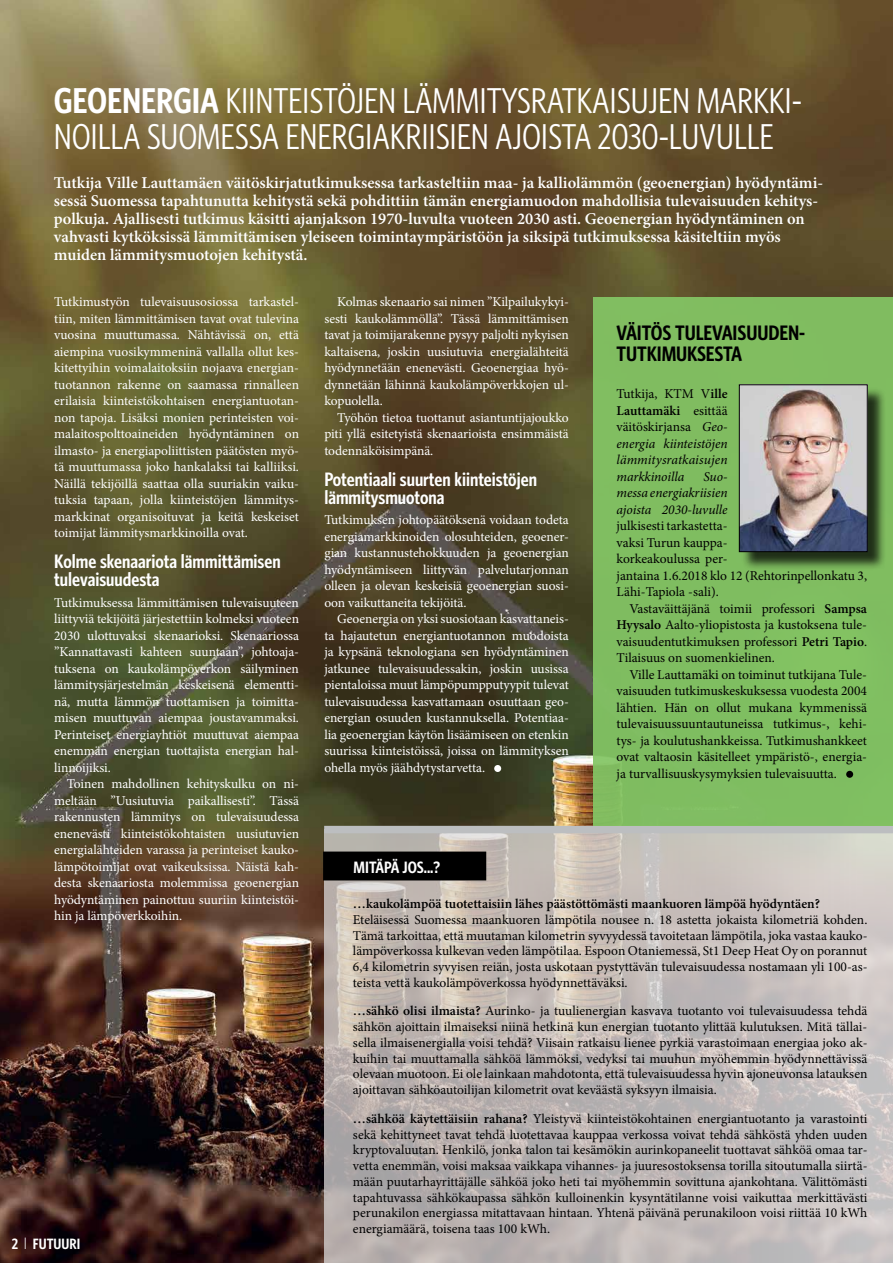
<style>
.page{position:relative;width:893px;height:1263px;background:#fff}
.page>*{position:absolute;margin:0;border:0;box-sizing:border-box;transform-origin:0 0}
.t1{font:36px/36px "Whitney Condensed";letter-spacing:-.005em;color:#fff}
.t2{font:600 21px/21px "Whitney Condensed";letter-spacing:-.005em;color:#000}
.t3{font:600 19.5px/18px "Whitney Condensed";color:#fff}
.t4{font:600 16.5px/18px "Minion Pro";color:#fff}
.t5{font:600 16.5px "Whitney Condensed";color:#fff}
.t6{font:600 15px "Whitney Condensed";color:#fff}
.t7{font:13.5px/16.5px "Minion Pro";letter-spacing:-.005em;color:#fff;text-align:justify}
.t8{font:13.5px/15.8px "Minion Pro";color:#000;text-align:justify}
.t9{font:italic 13.5px/16.5px "Minion Pro";letter-spacing:-.005em;color:#000;text-align:justify}
.t10{font:600 13.5px "Minion Pro";color:#000}
.s1{font-weight:600}
.s2{font-style:normal}
.s3{font-weight:600;font-style:normal}
.s4{font-weight:300;font-size:16.5px}
</style>
<div class="page">
<img style="left:0;top:0;width:893px;height:1263px">
<svg style="left:324px;top:833px;width:569px;height:430px"></svg>
<div style="left:494px;top:765px;width:7px;height:7px;background:#fff;border-radius:50%"></div>
<div style="left:324px;top:826px;width:569px;height:7px;background:#bcbec0"></div>
<div style="left:594px;top:298px;width:299px;height:528px;background:#80bd60"></div>
<div style="left:846px;top:771px;width:7px;height:7px;background:#000;border-radius:50%"></div>
<div style="left:741px;top:387px;width:145px;height:184px;background:#000;opacity:.75"></div>
<img style="left:741px;top:387px;width:124px;height:163px">
<div style="left:739px;top:385px;width:128px;height:167px;border:1px solid #000"></div>
<div style="left:324px;top:852px;width:161px;height:28px;background:#000"></div>
<div style="left:323px;top:851px;width:163px;height:29px;border:2px solid #000"></div>
<h1 class="t1" style="left:54px;top:81px;width:750px"><span class="s1">GEOENERGIA</span> KIINTEISTÖJEN LÄMMITYSRATKAISUJEN MARKKI-<br>NOILLA SUOMESSA ENERGIAKRIISIEN AJOISTA 2030-LUVULLE</h1>
<p class="t4" style="left:54px;top:174px;width:771px">Tutkija Ville Lauttamäen väitöskirjatutkimuksessa tarkasteltiin maa- ja kalliolämmön (geoenergian) hyödyntämi&shy;sessä Suomessa tapahtunutta kehitystä sekä pohdittiin tämän energiamuodon mahdollisia tulevaisuuden kehitys&shy;polkuja. Ajallisesti tutkimus käsitti ajanjakson 1970-luvulta vuoteen 2030 asti. Geoenergian hyödyntäminen on vahvasti kytköksissä lämmittämisen yleiseen toimintaympäristöön ja siksipä tutkimuksessa käsiteltiin myös muiden lämmitysmuotojen kehitystä.</p>
<p class="t7" style="left:54px;top:294px;width:246px">Tutkimustyön tulevaisuusosiossa tarkastel&shy;tiin, miten lämmittämisen tavat ovat tulevina vuosina muuttumassa. Nähtävissä on, että aiempina vuosikymmeninä vallalla ollut kes&shy;kitettyihin voimalaitoksiin nojaava energian&shy;tuotannon rakenne on saamassa rinnalleen erilaisia kiinteistökohtaisen energiantuotan&shy;non tapoja. Lisäksi monien perinteisten voi&shy;malaitospolttoaineiden hyödyntäminen on ilmasto- ja energiapoliittisten päätösten myö&shy;tä muuttumassa joko hankalaksi tai kalliiksi.<br>Näillä tekijöillä saattaa olla suuriakin vaiku&shy;tuksia tapaan, jolla kiinteistöjen lämmitys&shy;markkinat organisoituvat ja keitä keskeiset toimijat lämmitysmarkkinoilla ovat.</p>
<h3 class="t3" style="left:54px;top:552px;width:228px">Kolme skenaariota lämmittämisen tulevaisuudesta</h3>
<p class="t7" style="left:54px;top:594px;width:246px">Tutkimuksessa lämmittämisen tulevaisuuteen liittyviä tekijöitä järjestettiin kolmeksi vuoteen 2030 ulottuvaksi skenaarioksi. Skenaariossa ”Kannattavasti kahteen suuntaan”, johtoaja&shy;tuksena on kaukolämpöverkon säilyminen lämmitysjärjestelmän keskeisenä elementti&shy;nä, mutta lämmön tuottamisen ja toimitta&shy;misen muuttuvan aiempaa joustavammaksi.<br>Perinteiset energiayhtiöt muuttuvat aiempaa enemmän energian tuottajista energian hal&shy;linnoijiksi.</p>
<p class="t7" style="left:54px;top:776px;width:246px;text-indent:13px">Toinen mahdollinen kehityskulku on ni&shy;meltään ”Uusiutuvia paikallisesti”. Tässä rakennusten lämmitys on tulevaisuudessa enenevästi kiinteistökohtaisten uusiutuvien energialähteiden varassa ja perinteiset kauko&shy;lämpötoimijat ovat vaikeuksissa. Näistä kah&shy;desta skenaariosta molemmissa geoenergian hyödyntäminen painottuu suuriin kiinteistöi&shy;hin ja lämpöverkkoihin.</p>
<p class="t7" style="left:324px;top:294px;width:246px;text-indent:13px">Kolmas skenaario sai nimen ”Kilpailukykyi&shy;sesti kaukolämmöllä”. Tässä lämmittämisen tavat ja toimijarakenne pysyy paljolti nykyisen kaltaisena, joskin uusiutuvia energialähteitä hyödynnetään enenevästi. Geoenergiaa hyö&shy;dynnetään lähinnä kaukolämpöverkkojen ul&shy;kopuolella.</p>
<p class="t7" style="left:324px;top:409px;width:246px;text-indent:13px">Työhön tietoa tuottanut asiantuntijajoukko piti yllä esitetyistä skenaarioista ensimmäistä todennäköisimpänä.</p>
<h3 class="t3" style="left:324px;top:469px;width:214px">Potentiaali suurten kiinteistöjen lämmitysmuotona</h3>
<p class="t7" style="left:324px;top:512px;width:246px">Tutkimuksen johtopäätöksenä voidaan todeta energiamarkkinoiden olosuhteiden, geoener&shy;gian kustannustehokkuuden ja geoenergian hyödyntämiseen liittyvän palvelutarjonnan olleen ja olevan keskeisiä geoenergian suosi&shy;oon vaikuttaneita tekijöitä.</p>
<p class="t7" style="left:324px;top:611px;width:246px;text-indent:13px">Geoenergia on yksi suosiotaan kasvattaneis&shy;ta hajautetun energiantuotannon muodoista ja kypsänä teknologiana sen hyödyntäminen jatkunee tulevaisuudessakin, joskin uusissa pientaloissa muut lämpöpumpputyypit tulevat tulevaisuudessa kasvattamaan osuuttaan geo&shy;energian osuuden kustannuksella. Potentiaa&shy;lia geoenergian käytön lisäämiseen on etenkin suurissa kiinteistöissä, joissa on lämmityksen ohella myös jäähdytystarvetta.</p>
<h2 class="t2" style="left:617px;top:321px;width:190px">VÄITÖS TULEVAISUUDEN-<br>TUTKIMUKSESTA</h2>
<p class="t9" style="left:617px;top:386px;width:113px"><span class="s2">Tutkija, KTM V</span><span class="s3">ille Lauttamäki</span> <span class="s2">esittää väitöskirjansa</span> Geo&shy;energia kiinteistöjen lämmitysratkaisujen markkinoilla</p>
<p class="t9" style="left:617px;top:468px;width:112px;text-indent:87px">Suo&shy;messa energiakriisien ajoista 2030-luvulle</p>
<p class="t8" style="left:617px;top:518px;width:252px;line-height:16.5px;text-align:left">julkisesti tarkastetta-<br>vaksi Turun kauppa-<br>korkeakoulussa per-<br>jantaina 1.6.2018 klo 12 (Rehtorinpellonkatu 3,<br>Lähi-Tapiola -sali).</p>
<p class="t8" style="left:617px;top:600px;width:252px;line-height:16.5px;text-indent:13px">Vastaväittäjänä toimii professori <span class="s1">Sampsa Hyysalo</span> Aalto-yliopistosta ja kustoksena tule&shy;vaisuudentutkimuksen professori <span class="s1">Petri Tapio</span>.<br>Tilaisuus on suomenkielinen.</p>
<p class="t8" style="left:617px;top:666px;width:252px;line-height:16.5px;text-indent:13px">Ville Lauttamäki on toiminut tutkijana Tule&shy;vaisuuden tutkimuskeskuksessa vuodesta 2004 lähtien. Hän on ollut mukana kymmenissä tulevaisuussuuntautuneissa tutkimus-, kehi&shy;tys- ja koulutushankkeissa. Tutkimushankkeet ovat valtaosin käsitelleet ympäristö-, energia&shy;ja turvallisuuskysymyksien tulevaisuutta.</p>
<p class="t5" style="left:354px;top:857px;width:88px">MITÄPÄ JOS...?</p>
<p class="t10" style="left:353px;top:894px;width:469px">…kaukolämpöä tuotettaisiin lähes päästöttömästi maankuoren lämpöä hyödyntäen?</p>
<p class="t8" style="left:353px;top:912px;width:516px">Eteläisessä Suomessa maankuoren lämpötila nousee n. 18 astetta jokaista kilometriä kohden.<br>Tämä tarkoittaa, että muutaman kilometrin syvyydessä tavoitetaan lämpötila, joka vastaa kauko&shy;lämpöverkossa kulkevan veden lämpötilaa. Espoon Otaniemessä, St1 Deep Heat Oy on porannut 6,4 kilometrin syvyisen reiän, josta uskotaan pystyttävän tulevaisuudessa nostamaan yli 100-as&shy;teista vettä kaukolämpöverkossa hyödynnettäväksi.</p>
<p class="t8" style="left:353px;top:1003px;width:516px"><span class="s1">…sähkö olisi ilmaista?</span> Aurinko- ja tuulienergian kasvava tuotanto voi tulevaisuudessa tehdä sähkön ajoittain ilmaiseksi niinä hetkinä kun energian tuotanto ylittää kulutuksen. Mitä tällai&shy;sella ilmaisenergialla voisi tehdä? Viisain ratkaisu lienee pyrkiä varastoimaan energiaa joko ak&shy;kuihin tai muuttamalla sähköä lämmöksi, vedyksi tai muuhun myöhemmin hyödynnettävissä olevaan muotoon. Ei ole lainkaan mahdotonta, että tulevaisuudessa hyvin ajoneuvonsa latauksen ajoittavan sähköautoilijan kilometrit ovat keväästä syksyyn ilmaisia.</p>
<p class="t8" style="left:353px;top:1110px;width:516px"><span class="s1">…sähköä käytettäisiin rahana?</span> Yleistyvä kiinteistökohtainen energiantuotanto ja varastointi sekä kehittyneet tavat tehdä luotettavaa kauppaa verkossa voivat tehdä sähköstä yhden uuden kryptovaluutan. Henkilö, jonka talon tai kesämökin aurinkopaneelit tuottavat sähköä omaa tar&shy;vetta enemmän, voisi maksaa vaikkapa vihannes- ja juuresostoksensa torilla sitoutumalla siirtä&shy;mään puutarhayrittäjälle sähköä joko heti tai myöhemmin sovittuna ajankohtana. Välittömästi tapahtuvassa sähkökaupassa sähkön kulloinenkin kysyntätilanne voisi vaikuttaa merkittävästi perunakilon energiassa mitattavaan hintaan. Yhtenä päivänä perunakiloon voisi riittää 10 kWh energiamäärä, toisena taas 100 kWh.</p>
<p class="t6" style="left:12px;top:1234px;width:70px">2 <span class="s4">I</span> FUTUURI</p>
</div>
